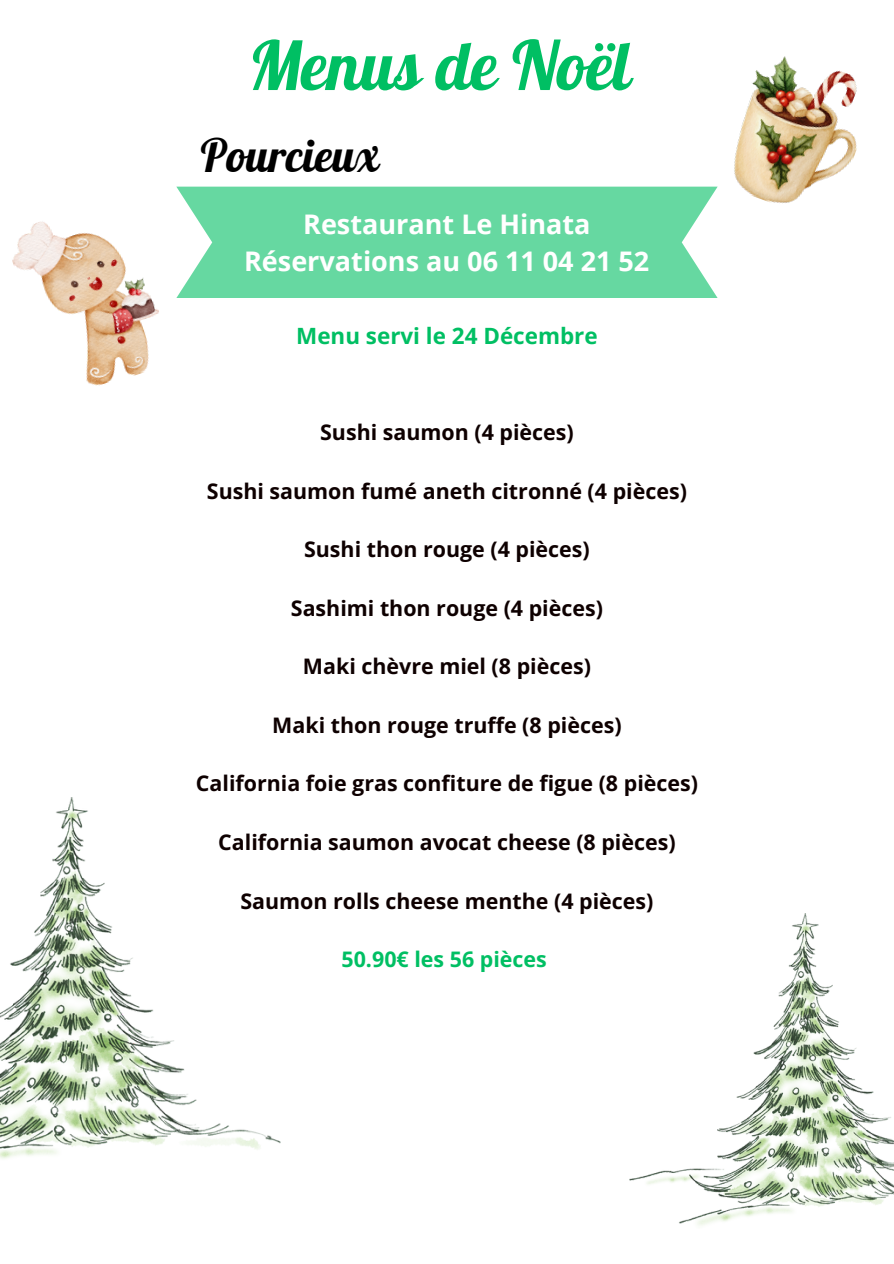
<style>
.page{position:relative;width:894px;height:1264px;background:#fff}
.page>*{position:absolute;margin:0;border:0;box-sizing:border-box;transform-origin:0 0}
.t1{font:67.5px "Lobster";color:#00bf63}
.t2{font:45px "Lobster";color:#000}
.t3{font:700 27px/37.2px "Open Sans";color:#fff;text-align:center}
.t4{font:700 22.5px "Open Sans";color:#00bf63}
.t5{font:700 21.45px "Open Sans";color:#0e0000}
.t6{font:700 21.45px "Open Sans";color:#00bf63}
</style>
<div class="page">
<img style="left:12px;top:221px;width:147px;height:165px">
<img style="left:0;top:798px;width:280px;height:361px">
<img style="left:629px;top:913px;width:264px;height:313px">
<div style="left:176px;top:187px;width:541px;height:111px;background:#66d8a1"></div>
<img style="left:714px;top:56px;width:143px;height:168px">
<h1 class="t1" style="left:248px;top:22px;width:384px">Menus de Noël</h1>
<h2 class="t2" style="left:201px;top:127px;width:179px">Pourcieux</h2>
<p class="t3" style="left:244px;top:205px;width:406px">Restaurant Le Hinata<br>Réservations au 06 11 04 21 52</p>
<p class="t4" style="left:296px;top:320px;width:303px">Menu servi le 24 Décembre</p>
<p class="t5" style="left:320px;top:417px;width:255px">Sushi saumon (4 pièces)</p>
<p class="t5" style="left:207px;top:476px;width:481px">Sushi saumon fumé aneth citronné (4 pièces)</p>
<p class="t5" style="left:304px;top:534px;width:287px">Sushi thon rouge (4 pièces)</p>
<p class="t5" style="left:291px;top:593px;width:313px">Sashimi thon rouge (4 pièces)</p>
<p class="t5" style="left:303px;top:651px;width:289px">Maki chèvre miel (8 pièces)</p>
<p class="t5" style="left:272px;top:710px;width:351px">Maki thon rouge truffe (8 pièces)</p>
<p class="t5" style="left:196px;top:768px;width:503px">California foie gras confiture de figue (8 pièces)</p>
<p class="t5" style="left:218px;top:827px;width:459px">California saumon avocat cheese (8 pièces)</p>
<p class="t5" style="left:240px;top:885px;width:414px">Saumon rolls cheese menthe (4 pièces)</p>
<p class="t6" style="left:341px;top:944px;width:207px">50.90€ les 56 pièces</p>
</div>
